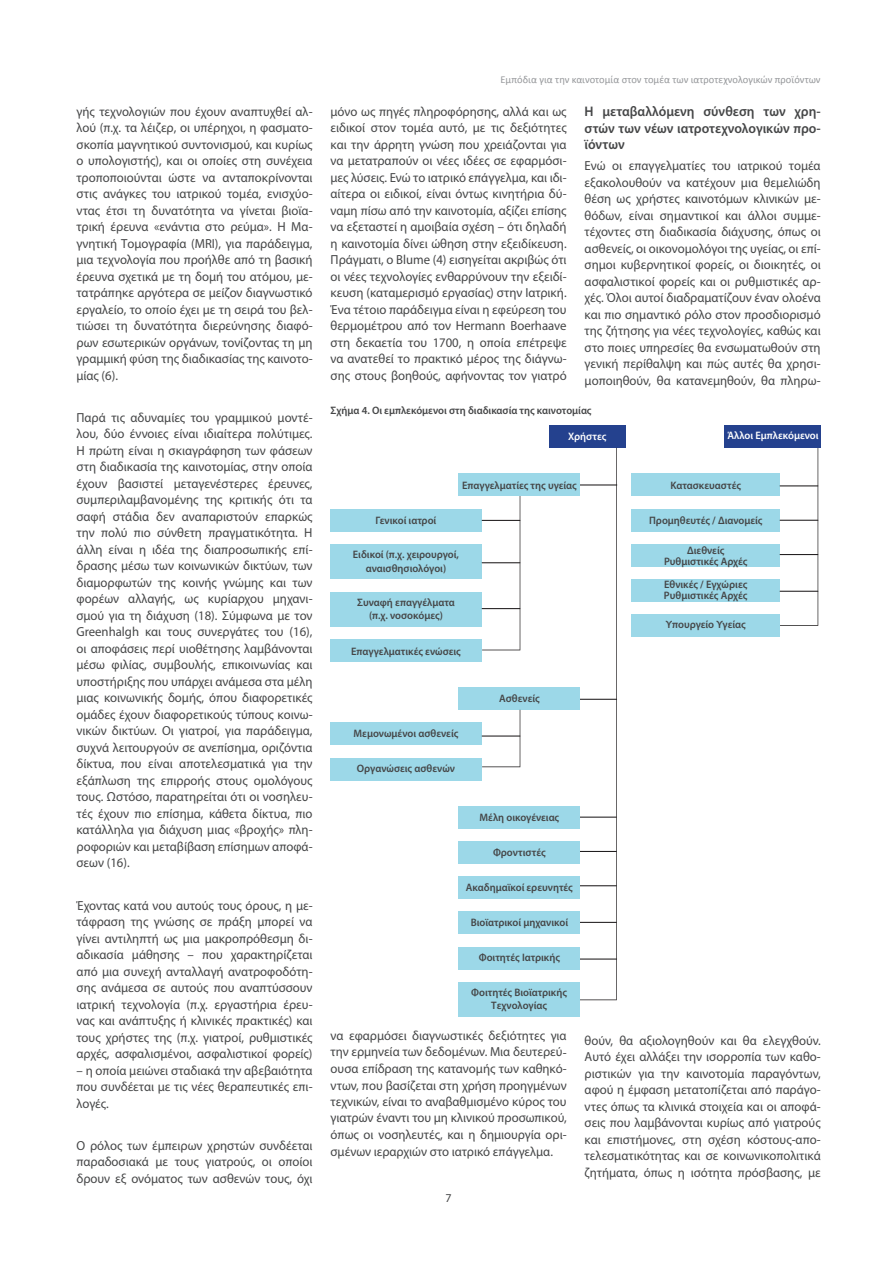
<style>
.page{position:relative;width:893px;height:1263px;background:#fff}
.page>*{position:absolute;margin:0;border:0;box-sizing:border-box;transform-origin:0 0}
.t1{font:600 13.95px/16.5px "Myriad Pro";color:#454647;text-align:justify}
.t2{font:13.2px/16.5px "Myriad Pro";color:#454647;text-align:justify}
.t3{font:12px "Myriad Pro";color:#454647}
.t4{font:600 10.8px/13.5px "Myriad Pro";color:#454647;text-align:center}
.t5{font:600 10.8px "Myriad Pro";color:#fff}
.t6{font:10.5px "Calibri";color:#95979a}
</style>
<div class="page">
<div style="left:550px;top:425px;width:76px;height:23px;background:#24418e"></div>
<svg style="left:579px;top:448px;width:38px;height:552px"></svg>
<hr style="left:579px;top:817px;width:37px;height:1px;background:#201d1e">
<hr style="left:579px;top:922px;width:37px;height:1px;background:#201d1e">
<hr style="left:579px;top:885px;width:37px;height:1px;background:#201d1e">
<hr style="left:579px;top:851px;width:37px;height:1px;background:#201d1e">
<hr style="left:579px;top:959px;width:38px;height:1px;background:#201d1e">
<hr style="left:579px;top:699px;width:38px;height:1px;background:#201d1e">
<hr style="left:579px;top:484px;width:38px;height:1px;background:#201d1e">
<div style="left:459px;top:806px;width:121px;height:22px;background:#9cd8e8"></div>
<div style="left:459px;top:841px;width:121px;height:22px;background:#9cd8e8"></div>
<div style="left:459px;top:877px;width:121px;height:22px;background:#9cd8e8"></div>
<div style="left:459px;top:912px;width:121px;height:22px;background:#9cd8e8"></div>
<div style="left:459px;top:947px;width:121px;height:22px;background:#9cd8e8"></div>
<div style="left:459px;top:982px;width:121px;height:35px;background:#9cd8e8"></div>
<div style="left:459px;top:474px;width:121px;height:22px;background:#9cd8e8"></div>
<div style="left:331px;top:509px;width:151px;height:22px;background:#9cd8e8"></div>
<div style="left:331px;top:544px;width:151px;height:35px;background:#9cd8e8"></div>
<div style="left:331px;top:639px;width:151px;height:22px;background:#9cd8e8"></div>
<div style="left:331px;top:592px;width:151px;height:34px;background:#9cd8e8"></div>
<svg style="left:482px;top:496px;width:38px;height:154px"></svg>
<hr style="left:482px;top:520px;width:38px;height:1px;background:#201d1e">
<hr style="left:482px;top:608px;width:38px;height:1px;background:#201d1e">
<hr style="left:482px;top:562px;width:38px;height:1px;background:#201d1e">
<div style="left:459px;top:687px;width:121px;height:23px;background:#9cd8e8"></div>
<div style="left:331px;top:723px;width:151px;height:22px;background:#9cd8e8"></div>
<div style="left:331px;top:758px;width:151px;height:22px;background:#9cd8e8"></div>
<svg style="left:482px;top:710px;width:38px;height:57px"></svg>
<hr style="left:482px;top:736px;width:38px;height:1px;background:#201d1e">
<div style="left:631px;top:474px;width:149px;height:22px;background:#9cd8e8"></div>
<div style="left:631px;top:509px;width:149px;height:22px;background:#9cd8e8"></div>
<div style="left:631px;top:544px;width:149px;height:22px;background:#9cd8e8"></div>
<div style="left:631px;top:579px;width:149px;height:23px;background:#9cd8e8"></div>
<div style="left:631px;top:615px;width:149px;height:22px;background:#9cd8e8"></div>
<svg style="left:780px;top:448px;width:38px;height:178px"></svg>
<hr style="left:780px;top:485px;width:38px;height:1px;background:#201d1e">
<hr style="left:780px;top:591px;width:38px;height:1px;background:#201d1e">
<hr style="left:780px;top:554px;width:38px;height:1px;background:#201d1e">
<hr style="left:780px;top:520px;width:38px;height:1px;background:#201d1e">
<div style="left:724px;top:426px;width:97px;height:22px;background:#24418e"></div>
<p class="t2" style="left:77px;top:103px;width:238px">γής τεχνολογιών που έχουν αναπτυχθεί αλ&shy;λού (π.χ. τα λέιζερ, οι υπέρηχοι, η φασματο&shy;σκοπία μαγνητικού συντονισμού, και κυρίως ο υπολογιστής), και οι οποίες στη συνέχεια τροποποιούνται ώστε να ανταποκρίνονται στις ανάγκες του ιατρικού τομέα, ενισχύο&shy;ντας έτσι τη δυνατότητα να γίνεται βιοϊα&shy;τρική έρευνα «ενάντια στο ρεύμα». Η Μα&shy;γνητική Τομογραφία (MRI), για παράδειγμα, μια τεχνολογία που προήλθε από τη βασική έρευνα σχετικά με τη δομή του ατόμου, με&shy;τατράπηκε αργότερα σε μείζον διαγνωστικό εργαλείο, το οποίο έχει με τη σειρά του βελ&shy;τιώσει τη δυνατότητα διερεύνησης διαφό&shy;ρων εσωτερικών οργάνων, τονίζοντας τη μη γραμμική φύση της διαδικασίας της καινοτο&shy;μίας (6).</p>
<p class="t2" style="left:77px;top:409px;width:238px">Παρά τις αδυναμίες του γραμμικού μοντέ&shy;λου, δύο έννοιες είναι ιδιαίτερα πολύτιμες.<br>Η πρώτη είναι η σκιαγράφηση των φάσεων στη διαδικασία της καινοτομίας, στην οποία έχουν βασιστεί μεταγενέστερες έρευνες, συμπεριλαμβανομένης της κριτικής ότι τα σαφή στάδια δεν αναπαριστούν επαρκώς την πολύ πιο σύνθετη πραγματικότητα. Η άλλη είναι η ιδέα της διαπροσωπικής επί&shy;δρασης μέσω των κοινωνικών δικτύων, των διαμορφωτών της κοινής γνώμης και των φορέων αλλαγής, ως κυρίαρχου μηχανι&shy;σμού για τη διάχυση (18). Σύμφωνα με τον Greenhalgh και τους συνεργάτες του (16), οι αποφάσεις περί υιοθέτησης λαμβάνονται μέσω φιλίας, συμβουλής, επικοινωνίας και υποστήριξης που υπάρχει ανάμεσα στα μέλη μιας κοινωνικής δομής, όπου διαφορετικές ομάδες έχουν διαφορετικούς τύπους κοινω&shy;νικών δικτύων. Οι γιατροί, για παράδειγμα, συχνά λειτουργούν σε ανεπίσημα, οριζόντια δίκτυα, που είναι αποτελεσματικά για την εξάπλωση της επιρροής στους ομολόγους τους. Ωστόσο, παρατηρείται ότι οι νοσηλευ&shy;τές έχουν πιο επίσημα, κάθετα δίκτυα, πιο κατάλληλα για διάχυση μιας «βροχής» πλη&shy;ροφοριών και μεταβίβαση επίσημων αποφά&shy;σεων (16).</p>
<p class="t2" style="left:77px;top:897px;width:238px">Έχοντας κατά νου αυτούς τους όρους, η με&shy;τάφραση της γνώσης σε πράξη μπορεί να γίνει αντιληπτή ως μια μακροπρόθεσμη δι&shy;αδικασία μάθησης – που χαρακτηρίζεται από μια συνεχή ανταλλαγή ανατροφοδότη&shy;σης ανάμεσα σε αυτούς που αναπτύσσουν ιατρική τεχνολογία (π.χ. εργαστήρια έρευ&shy;νας και ανάπτυξης ή κλινικές πρακτικές) και τους χρήστες της (π.χ. γιατροί, ρυθμιστικές αρχές, ασφαλισμένοι, ασφαλιστικοί φορείς)</p>
<p class="t2" style="left:77px;top:1061px;width:238px">– η οποία μειώνει σταδιακά την αβεβαιότητα που συνδέεται με τις νέες θεραπευτικές επι&shy;λογές.</p>
<p class="t2" style="left:77px;top:1137px;width:238px">Ο ρόλος των έμπειρων χρηστών συνδέεται παραδοσιακά με τους γιατρούς, οι οποίοι δρουν εξ ονόματος των ασθενών τους, όχι</p>
<p class="t6" style="left:500px;top:73px;width:322px">Εμπόδια για την καινοτομία στον τομέα των ιατροτεχνολογικών προϊόντων</p>
<p class="t2" style="left:331px;top:103px;width:238px">μόνο ως πηγές πληροφόρησης, αλλά και ως ειδικοί στον τομέα αυτό, με τις δεξιότητες και την άρρητη γνώση που χρειάζονται για να μετατραπούν οι νέες ιδέες σε εφαρμόσι&shy;μες λύσεις. Ενώ το ιατρικό επάγγελμα, και ιδι&shy;αίτερα οι ειδικοί, είναι όντως κινητήρια δύ&shy;ναμη πίσω από την καινοτομία, αξίζει επίσης να εξεταστεί η αμοιβαία σχέση – ότι δηλαδή η καινοτομία δίνει ώθηση στην εξειδίκευση.<br>Πράγματι, ο Blume (4) εισηγείται ακριβώς ότι οι νέες τεχνολογίες ενθαρρύνουν την εξειδί&shy;κευση (καταμερισμό εργασίας) στην Ιατρική.<br>Ένα τέτοιο παράδειγμα είναι η εφεύρεση του θερμομέτρου από τον Hermann Boerhaave στη δεκαετία του 1700, η οποία επέτρεψε να ανατεθεί το πρακτικό μέρος της διάγνω&shy;σης στους βοηθούς, αφήνοντας τον γιατρό</p>
<p class="t1" style="left:585px;top:103px;width:238px">Η μεταβαλλόμενη σύνθεση των χρη&shy;στών των νέων ιατροτεχνολογικών προ&shy;ϊόντων</p>
<p class="t2" style="left:585px;top:157px;width:238px">Ενώ οι επαγγελματίες του ιατρικού τομέα εξακολουθούν να κατέχουν μια θεμελιώδη θέση ως χρήστες καινοτόμων κλινικών με&shy;θόδων, είναι σημαντικοί και άλλοι συμμε&shy;τέχοντες στη διαδικασία διάχυσης, όπως οι ασθενείς, οι οικονομολόγοι της υγείας, οι επί&shy;σημοι κυβερνητικοί φορείς, οι διοικητές, οι ασφαλιστικοί φορείς και οι ρυθμιστικές αρ&shy;χές. Όλοι αυτοί διαδραματίζουν έναν ολοένα και πιο σημαντικό ρόλο στον προσδιορισμό της ζήτησης για νέες τεχνολογίες, καθώς και στο ποιες υπηρεσίες θα ενσωματωθούν στη γενική περίθαλψη και πώς αυτές θα χρησι&shy;μοποιηθούν, θα κατανεμηθούν, θα πληρω-</p>
<p class="t4" style="left:331px;top:403px;width:262px">Σχήμα 4. Οι εμπλεκόμενοι στη διαδικασία της καινοτομίας</p>
<p class="t5" style="left:568px;top:429px;width:40px">Χρήστες</p>
<p class="t4" style="left:462px;top:478px;width:116px">Επαγγελματίες της υγείας</p>
<p class="t4" style="left:376px;top:513px;width:62px">Γενικοί ιατροί</p>
<p class="t4" style="left:353px;top:547px;width:108px">Ειδικοί (π.χ. χειρουργοί, αναισθησιολόγοι)</p>
<p class="t4" style="left:357px;top:595px;width:99px">Συναφή επαγγέλματα (π.χ. νοσοκόμες)</p>
<p class="t4" style="left:351px;top:644px;width:111px">Επαγγελματικές ενώσεις</p>
<p class="t4" style="left:354px;top:727px;width:106px">Μεμονωμένοι ασθενείς</p>
<p class="t4" style="left:357px;top:761px;width:100px">Οργανώσεις ασθενών</p>
<p class="t4" style="left:499px;top:691px;width:42px">Ασθενείς</p>
<p class="t4" style="left:480px;top:810px;width:81px">Μέλη οικογένειας</p>
<p class="t4" style="left:493px;top:845px;width:54px">Φροντιστές</p>
<p class="t4" style="left:466px;top:880px;width:109px">Ακαδημαϊκοί ερευνητές</p>
<p class="t4" style="left:471px;top:915px;width:99px">Βιοϊατρικοί μηχανικοί</p>
<p class="t4" style="left:479px;top:950px;width:83px">Φοιτητές Ιατρικής</p>
<p class="t4" style="left:471px;top:985px;width:97px">Φοιτητές Βιοϊατρικής<br>Τεχνολογίας</p>
<p class="t5" style="left:727px;top:429px;width:93px">Άλλοι Εμπλεκόμενοι</p>
<p class="t4" style="left:670px;top:478px;width:72px">Κατασκευαστές</p>
<p class="t4" style="left:649px;top:513px;width:115px">Προμηθευτές / Διανομείς</p>
<p class="t4" style="left:664px;top:545px;width:85px;line-height:10.5px">Διεθνείς<br>Ρυθμιστικές Αρχές</p>
<p class="t4" style="left:664px;top:579px;width:85px;line-height:10.5px;text-align:left">Εθνικές / Εγχώριες<br>Ρυθμιστικές Αρχές</p>
<p class="t4" style="left:666px;top:617px;width:81px">Υπουργείο Υγείας</p>
<p class="t2" style="left:331px;top:1027px;width:238px">να εφαρμόσει διαγνωστικές δεξιότητες για την ερμηνεία των δεδομένων. Μια δευτερεύ&shy;ουσα επίδραση της κατανομής των καθηκό&shy;ντων, που βασίζεται στη χρήση προηγμένων τεχνικών, είναι το αναβαθμισμένο κύρος του γιατρών έναντι του μη κλινικού προσωπικού, όπως οι νοσηλευτές, και η δημιουργία ορι&shy;σμένων ιεραρχιών στο ιατρικό επάγγελμα.</p>
<p class="t3" style="left:446px;top:1191px;width:8px">7</p>
<p class="t2" style="left:585px;top:1032px;width:238px">θούν, θα αξιολογηθούν και θα ελεγχθούν.<br>Αυτό έχει αλλάξει την ισορροπία των καθο&shy;ριστικών για την καινοτομία παραγόντων, αφού η έμφαση μετατοπίζεται από παράγο&shy;ντες όπως τα κλινικά στοιχεία και οι αποφά&shy;σεις που λαμβάνονται κυρίως από γιατρούς και επιστήμονες, στη σχέση κόστους-απο&shy;τελεσματικότητας και σε κοινωνικοπολιτικά ζητήματα, όπως η ισότητα πρόσβασης, με</p>
</div>
